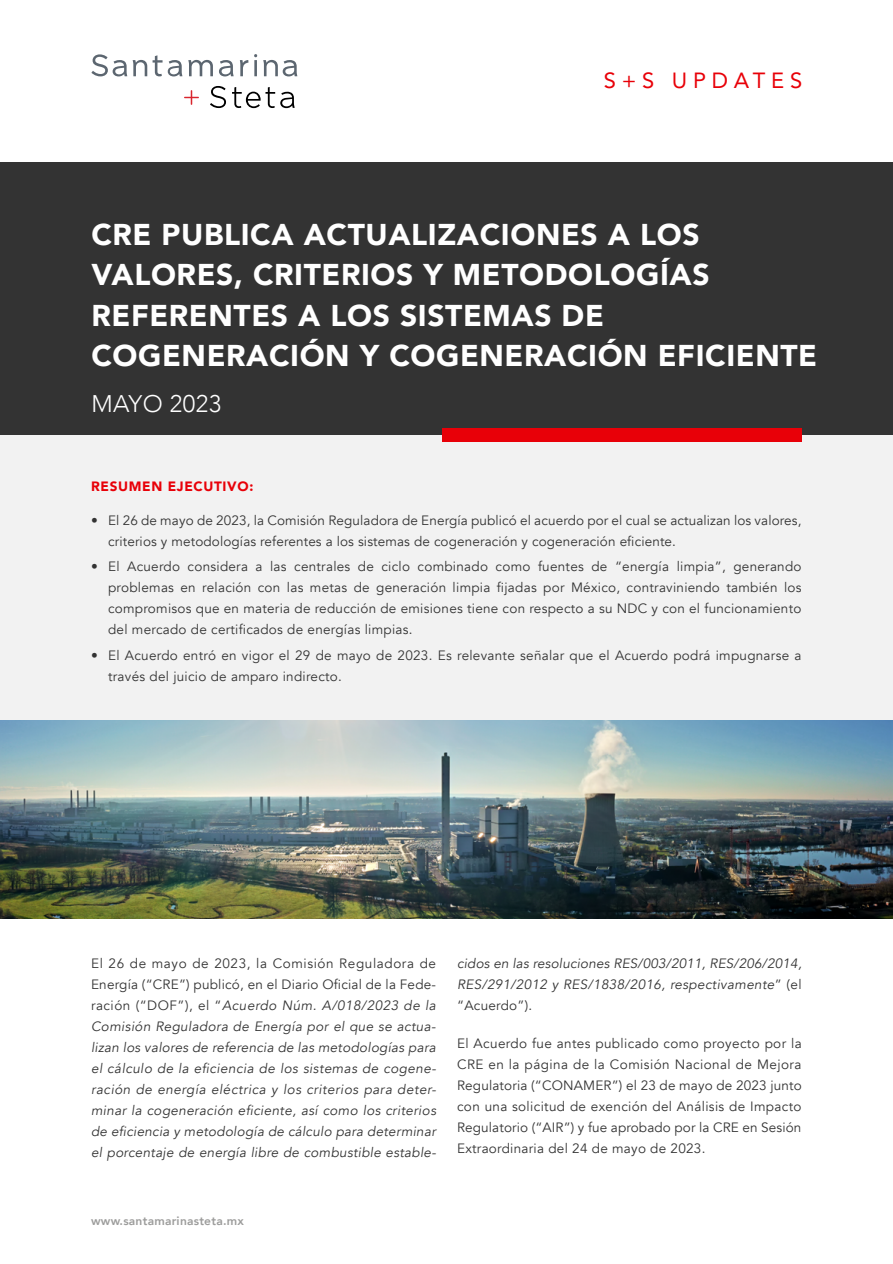
<style>
.page{position:relative;width:893px;height:1264px;background:#fff}
.page>*{position:absolute;margin:0;border:0;box-sizing:border-box;transform-origin:0 0}
.t1{font:900 30px/40.5px "Avenir";letter-spacing:.02em;color:#fff}
.t2{font:300 24px "Avenir";letter-spacing:.02em;color:#fff}
.t3{font:21.9px "Avenir";letter-spacing:.26em;color:#e80008}
.t4{font:13.5px/21px "Avenir";letter-spacing:.01em;color:#333}
.t5{font:italic 13.5px/21px "Avenir";letter-spacing:.02em;color:#333;text-align:justify}
.t6{font:900 13.5px "Avenir";letter-spacing:.05em;color:#e80008}
.t7{font:800 12px "Avenir";letter-spacing:.02em;color:#9d9d9c}
.s1{font-style:normal}
</style>
<div class="page">
<img style="left:0;top:720px;width:893px;height:198px">
<div style="left:0;top:408px;width:893px;height:312px;background:#f2f2f2"></div>
<svg style="left:184px;top:90px;width:15px;height:15px"></svg>
<svg style="left:188px;top:60px;width:25px;height:16px"></svg>
<svg style="left:240px;top:60px;width:8px;height:16px"></svg>
<svg style="left:133px;top:55px;width:29px;height:21px"></svg>
<hr style="left:254px;top:60px;width:3px;height:16px;background:#5c6670">
<svg style="left:91px;top:54px;width:36px;height:22px"></svg>
<svg style="left:168px;top:60px;width:14px;height:16px"></svg>
<svg style="left:219px;top:60px;width:15px;height:16px"></svg>
<svg style="left:263px;top:60px;width:34px;height:16px"></svg>
<svg style="left:210px;top:86px;width:16px;height:22px"></svg>
<svg style="left:232px;top:87px;width:63px;height:21px"></svg>
<div style="left:0;top:162px;width:893px;height:273px;background:#333"></div>
<div style="left:442px;top:428px;width:359px;height:13px;background:#e80008"></div>
<h3 class="t3" style="left:604px;top:62px;width:200px">S+S UPDATES</h3>
<h1 class="t1" style="left:91px;top:213px;width:727px">CRE PUBLICA ACTUALIZACIONES A LOS VALORES, CRITERIOS Y METODOLOGÍAS REFERENTES A LOS SISTEMAS DE COGENERACIÓN Y COGENERACIÓN EFICIENTE</h1>
<h2 class="t2" style="left:91px;top:390px;width:131px">MAYO 2023</h2>
<p class="t6" style="left:91px;top:475px;width:164px">RESUMEN EJECUTIVO:</p>
<p class="t4" style="left:108px;top:510px;width:695px;text-indent:-17px">• El 26 de mayo de 2023, la Comisión Reguladora de Energía publicó el acuerdo por el cual se actualizan los valores, criterios y metodologías referentes a los sistemas de cogeneración y cogeneración eficiente.</p>
<p class="t4" style="left:108px;top:556px;width:695px;text-align:justify;text-indent:-17px">• El Acuerdo considera a las centrales de ciclo combinado como fuentes de “energía limpia”, generando problemas en relación con las metas de generación limpia fijadas por México, contraviniendo también los compromisos que en materia de reducción de emisiones tiene con respecto a su NDC y con el funcionamiento del mercado de certificados de energías limpias.</p>
<p class="t4" style="left:108px;top:644px;width:695px;text-indent:-17px">• El Acuerdo entró en vigor el 29 de mayo de 2023. Es relevante señalar que el Acuerdo podrá impugnarse a través del juicio de amparo indirecto.</p>
<p class="t5" style="left:91px;top:953px;width:346px"><span class="s1">El 26 de mayo de 2023, la Comisión Reguladora de Energía (“CRE”) publicó, en el Diario Oficial de la Fede&shy;ración (“DOF”), el “</span>Acuerdo Núm. A/018/2023 de la Comisión Reguladora de Energía por el que se actua&shy;lizan los valores de referencia de las metodologías para el cálculo de la eficiencia de los sistemas de cogene&shy;ración de energía eléctrica y los criterios para deter&shy;minar la cogeneración eficiente, así como los criterios de eficiencia y metodología de cálculo para determinar el porcentaje de energía libre de combustible estable-</p>
<p class="t5" style="left:457px;top:953px;width:346px">cidos en las resoluciones RES/003/2011, RES/206/2014, RES/291/2012 y RES/1838/2016, respectivamente<span class="s1">” (el “Acuerdo”).</span></p>
<p class="t4" style="left:457px;top:1033px;width:346px;text-align:justify">El Acuerdo fue antes publicado como proyecto por la CRE en la página de la Comisión Nacional de Mejora Regulatoria (“CONAMER”) el 23 de mayo de 2023 junto con una solicitud de exención del Análisis de Impacto Regulatorio (“AIR”) y fue aprobado por la CRE en Sesión Extraordinaria del 24 de mayo de 2023.</p>
<p class="t7" style="left:91px;top:1210px;width:154px">www.santamarinasteta.mx</p>
</div>
